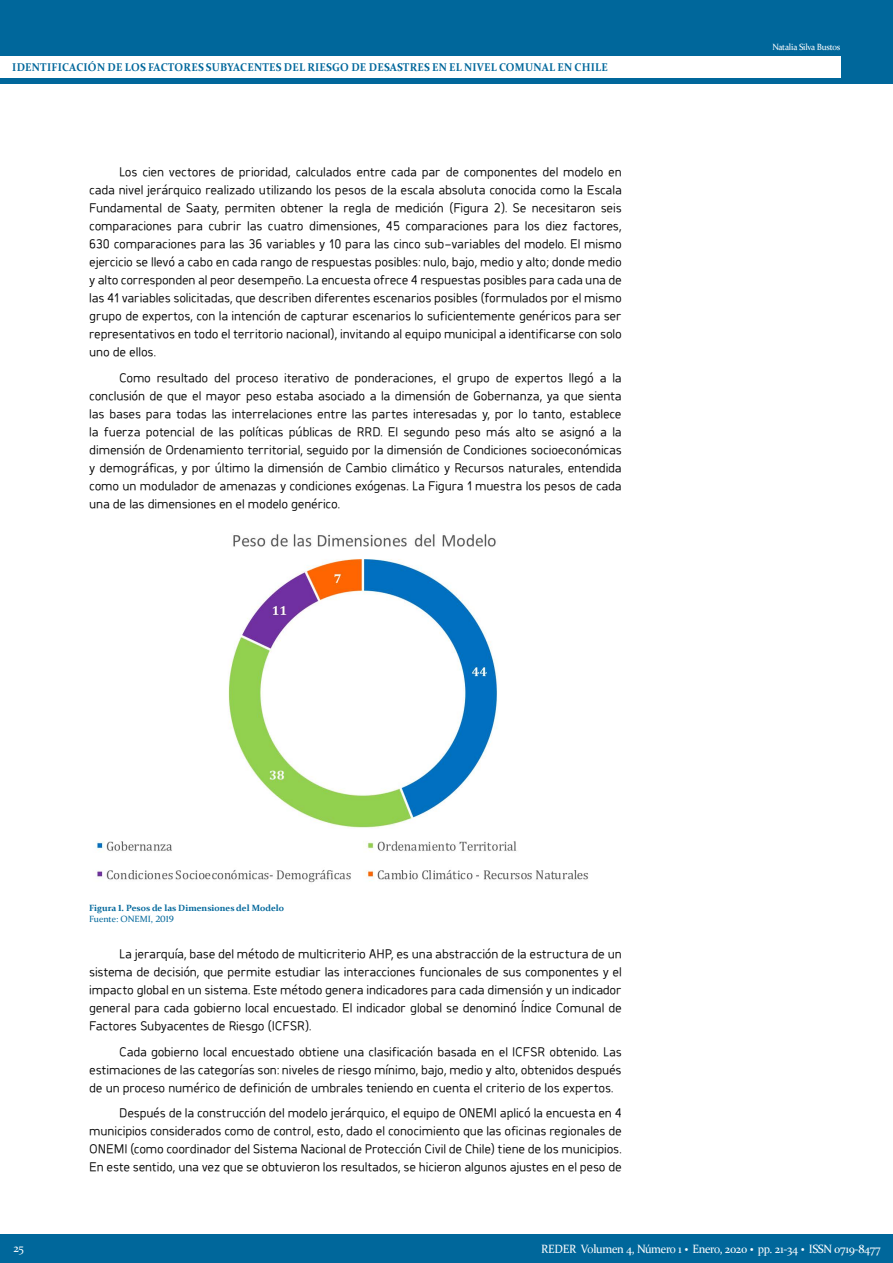
<style>
.page{position:relative;width:893px;height:1263px;background:#fff}
.page>*{position:absolute;margin:0;border:0;box-sizing:border-box;transform-origin:0 0}
.Cuerpo{font:15px/18px "Hospital";letter-spacing:-.015em;color:#000;text-align:justify}
.t1{font:12px "Constantia";letter-spacing:-.025em;color:#fff;scale:.95 1}
.t2{font:700 11.25px "Constantia";letter-spacing:.02em;color:#00679b;scale:.95 1}
.Pie_de_foto{font:700 9px "Constantia";color:#00679b}
.t3{font:9px "Constantia";letter-spacing:-.025em;color:#fff;scale:.95 1}
.Pie_de_foto-2{font:9px "Constantia";color:#00679b}
.s1{font-weight:700;font-size:18px}
</style>
<div class="page">
<img style="left:96px;top:534px;width:492px;height:349px">
<div style="left:0;top:0;width:893px;height:84px;background:#00679b"></div>
<div style="left:0;top:56px;width:840px;height:22px;background:#fff"></div>
<div style="left:0;top:1234px;width:893px;height:29px;background:#00679b"></div>
<p class="t2" style="left:12px;top:60px;width:628px">IDENTIFICACIÓN DE LOS FACTORES SUBYACENTES DEL RIESGO DE DESASTRES EN EL NIVEL COMUNAL EN CHILE</p>
<p class="Cuerpo" style="left:89px;top:163px;width:534px;text-indent:30px">Los cien vectores de prioridad, calculados entre cada par de componentes del modelo en cada nivel jerárquico realizado utilizando los pesos de la escala absoluta conocida como la Escala Fundamental de Saaty, permiten obtener la regla de medición (Figura 2). Se necesitaron seis comparaciones para cubrir las cuatro dimensiones, 45 comparaciones para los diez factores, 630 comparaciones para las 36 variables y 10 para las cinco sub-variables del modelo. El mismo ejercicio se llevó a cabo en cada rango de respuestas posibles: nulo, bajo, medio y alto; donde medio y alto corresponden al peor desempeño. La encuesta ofrece 4 respuestas posibles para cada una de las 41 variables solicitadas, que describen diferentes escenarios posibles (formulados por el mismo grupo de expertos, con la intención de capturar escenarios lo suficientemente genéricos para ser representativos en todo el territorio nacional), invitando al equipo municipal a identificarse con solo uno de ellos.</p>
<p class="Cuerpo" style="left:89px;top:368px;width:534px;text-indent:30px">Como resultado del proceso iterativo de ponderaciones, el grupo de expertos llegó a la conclusión de que el mayor peso estaba asociado a la dimensión de Gobernanza, ya que sienta las bases para todas las interrelaciones entre las partes interesadas y, por lo tanto, establece la fuerza potencial de las políticas públicas de RRD. El segundo peso más alto se asignó a la dimensión de Ordenamiento territorial, seguido por la dimensión de Condiciones socioeconómicas y demográficas, y por último la dimensión de Cambio climático y Recursos naturales, entendida como un modulador de amenazas y condiciones exógenas. La Figura 1 muestra los pesos de cada una de las dimensiones en el modelo genérico.</p>
<p class="t3" style="left:772px;top:41px;width:73px">Natalia Silva Bustos</p>
<p class="Pie_de_foto" style="left:89px;top:902px;width:196px">Figura 1. Pesos de las Dimensiones del Modelo</p>
<p class="Pie_de_foto-2" style="left:89px;top:912px;width:86px">Fuente: ONEMI, 2019</p>
<p class="Cuerpo" style="left:89px;top:944px;width:534px;text-indent:30px">La jerarquía, base del método de multicriterio AHP, es una abstracción de la estructura de un sistema de decisión, que permite estudiar las interacciones funcionales de sus componentes y el impacto global en un sistema. Este método genera indicadores para cada dimensión y un indicador general para cada gobierno local encuestado. El indicador global se denominó Índice Comunal de Factores Subyacentes de Riesgo (ICFSR).</p>
<p class="Cuerpo" style="left:89px;top:1042px;width:534px;text-indent:30px">Cada gobierno local encuestado obtiene una clasificación basada en el ICFSR obtenido. Las estimaciones de las categorías son: niveles de riesgo mínimo, bajo, medio y alto, obtenidos después de un proceso numérico de definición de umbrales teniendo en cuenta el criterio de los expertos.</p>
<p class="Cuerpo" style="left:89px;top:1103px;width:534px;text-indent:30px">Después de la construcción del modelo jerárquico, el equipo de ONEMI aplicó la encuesta en 4 municipios considerados como de control, esto, dado el conocimiento que las oficinas regionales de ONEMI (como coordinador del Sistema Nacional de Protección Civil de Chile) tiene de los municipios.<br>En este sentido, una vez que se obtuvieron los resultados, se hicieron algunos ajustes en el peso de</p>
<p class="t1" style="left:14px;top:1239px;width:13px">25</p>
<p class="t1" style="left:541px;top:1240px;width:359px">REDER Volumen 4, Número 1 <span class="s1">·</span> Enero, 2020 <span class="s1">·</span> pp. 21-34 <span class="s1">·</span> ISSN 0719-8477</p>
</div>
